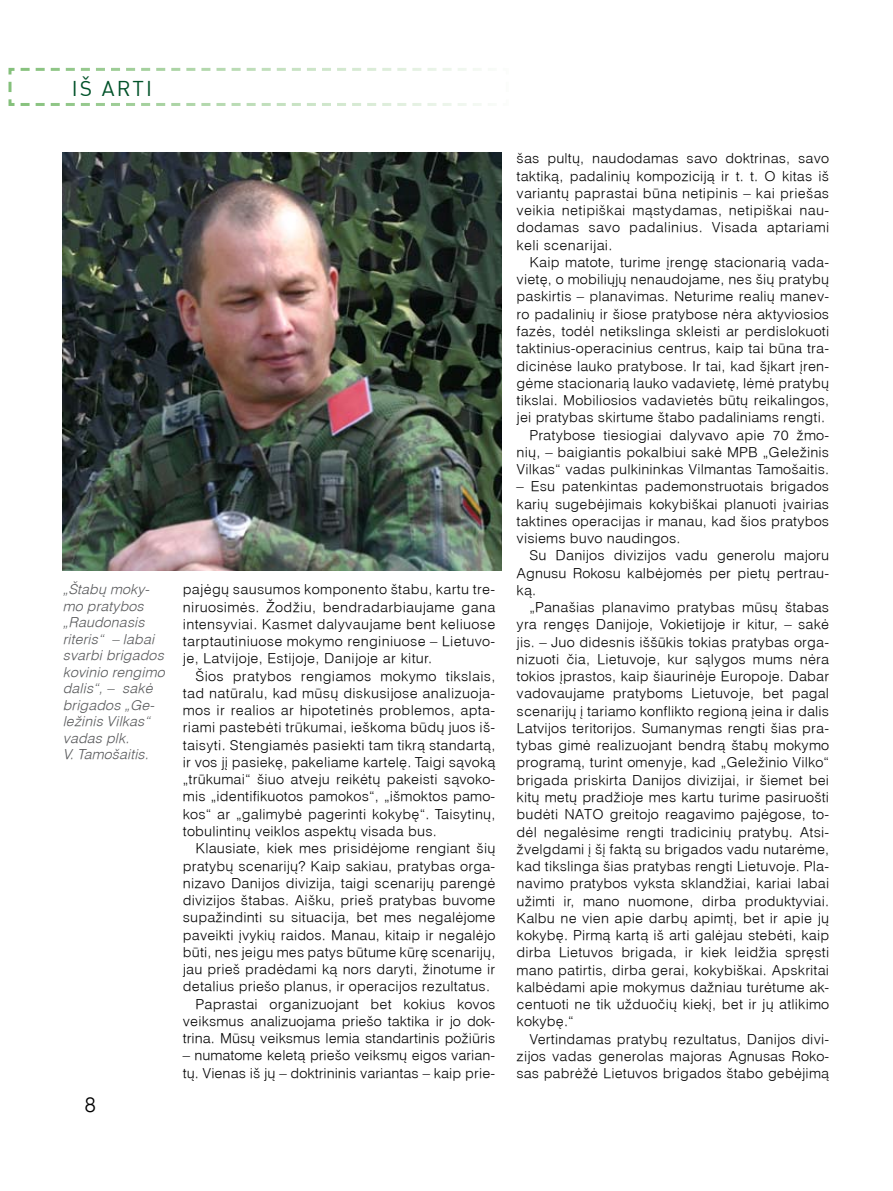
<style>
.page{position:relative;width:893px;height:1191px;background:#fff}
.page>*{position:absolute;margin:0;border:0;box-sizing:border-box;transform-origin:0 0}
.t1{font:21px "DIN Alt LT";letter-spacing:.1em;color:#005229}
.t2{font:300 21px "Helvetica LT";color:#000}
.t3{font:300 13.5px/17.2px "Helvetica LT";letter-spacing:.01em;color:#000;text-align:justify;scale:1.07 1}
.t4{font:italic 300 13.5px/16.5px "Helvetica LT";color:#58595b;scale:1.07 1}
</style>
<div class="page">
<svg style="left:8px;top:67px;width:473px;height:39px"></svg>
<img style="left:63px;top:153px;width:439px;height:417px">
<h1 class="t1" style="left:72px;top:75px;width:82px">iš arti</h1>
<p class="t4" style="left:64px;top:581px;width:97px">„Štabų moky&shy;mo pratybos „Raudonasis riteris“ – labai svarbi brigados kovinio rengimo dalis“, – sakė brigados „Ge&shy;ležinis Vilkas“ vadas plk.<br>V. Tamošaitis.</p>
<h1 class="t2" style="left:85px;top:1090px;width:13px">8</h1>
<p class="t3" style="left:183px;top:581px;width:294px">pajėgų sausumos komponento štabu, kartu tre&shy;niruosimės. Žodžiu, bendradarbiaujame gana intensyviai. Kasmet dalyvaujame bent keliuose tarptautiniuose mokymo renginiuose – Lietuvo&shy;je, Latvijoje, Estijoje, Danijoje ar kitur.</p>
<p class="t3" style="left:183px;top:667px;width:294px;text-indent:13px">Šios pratybos rengiamos mokymo tikslais, tad natūralu, kad mūsų diskusijose analizuoja&shy;mos ir realios ar hipotetinės problemos, apta&shy;riami pastebėti trūkumai, ieškoma būdų juos iš&shy;taisyti. Stengiamės pasiekti tam tikrą standartą, ir vos jį pasiekę, pakeliame kartelę. Taigi sąvoką „trūkumai“ šiuo atveju reikėtų pakeisti sąvoko&shy;mis „identifikuotos pamokos“, „išmoktos pamo&shy;kos“ ar „galimybė pagerinti kokybę“. Taisytinų, tobulintinų veiklos aspektų visada bus.</p>
<p class="t3" style="left:196px;top:839px;width:282px">Klausiate, kiek mes prisidėjome rengiant šių</p>
<p class="t3" style="left:183px;top:857px;width:294px">pratybų scenarijų? Kaip sakiau, pratybas orga-</p>
<p class="t3" style="left:183px;top:874px;width:294px">nizavo Danijos divizija, taigi scenarijų parengė</p>
<p class="t3" style="left:183px;top:891px;width:294px">divizijos štabas. Aišku, prieš pratybas buvome</p>
<p class="t3" style="left:183px;top:908px;width:294px">supažindinti su situacija, bet mes negalėjome</p>
<p class="t3" style="left:183px;top:926px;width:294px">paveikti įvykių raidos. Manau, kitaip ir negalėjo</p>
<p class="t3" style="left:183px;top:943px;width:294px">būti, nes jeigu mes patys būtume kūrę scenarijų,</p>
<p class="t3" style="left:183px;top:960px;width:294px">jau prieš pradėdami ką nors daryti, žinotume ir</p>
<p class="t3" style="left:183px;top:977px;width:289px">detalius priešo planus, ir operacijos rezultatus.</p>
<p class="t3" style="left:196px;top:995px;width:282px">Paprastai organizuojant bet kokius kovos</p>
<p class="t3" style="left:183px;top:1012px;width:294px">veiksmus analizuojama priešo taktika ir jo dok-</p>
<p class="t3" style="left:183px;top:1029px;width:294px">trina. Mūsų veiksmus lemia standartinis požiūris</p>
<p class="t3" style="left:183px;top:1046px;width:294px">– numatome keletą priešo veiksmų eigos varian&shy;tų. Vienas iš jų – doktrininis variantas – kaip prie-</p>
<p class="t3" style="left:517px;top:150px;width:294px">šas pultų, naudodamas savo doktrinas, savo taktiką, padalinių kompoziciją ir t. t. O kitas iš variantų paprastai būna netipinis – kai priešas veikia netipiškai mąstydamas, netipiškai nau&shy;dodamas savo padalinius. Visada aptariami keli scenarijai.</p>
<p class="t3" style="left:529px;top:253px;width:282px">Kaip matote, turime įrengę stacionarią vada-</p>
<p class="t3" style="left:517px;top:271px;width:294px">vietę, o mobiliųjų nenaudojame, nes šių pratybų</p>
<p class="t3" style="left:517px;top:288px;width:294px">paskirtis – planavimas. Neturime realių manev-</p>
<p class="t3" style="left:517px;top:305px;width:294px">ro padalinių ir šiose pratybose nėra aktyviosios</p>
<p class="t3" style="left:517px;top:322px;width:294px">fazės, todėl netikslinga skleisti ar perdislokuoti</p>
<p class="t3" style="left:517px;top:340px;width:294px">taktinius-operacinius centrus, kaip tai būna tra-</p>
<p class="t3" style="left:517px;top:357px;width:294px">dicinėse lauko pratybose. I r tai, kad šįkart įren-</p>
<p class="t3" style="left:517px;top:374px;width:294px">gėme stacionarią lauko vadavietę, lėmė pratybų</p>
<p class="t3" style="left:517px;top:391px;width:294px">tikslai. Mobiliosios vadavietės būtų reikalingos,</p>
<p class="t3" style="left:517px;top:409px;width:290px">jei pratybas skirtume štabo padaliniams rengti.</p>
<p class="t3" style="left:529px;top:426px;width:282px">Pratybose tiesiogiai dalyvavo apie 70 žmo-</p>
<p class="t3" style="left:517px;top:443px;width:294px">nių, – baigiantis pokalbiui sakė MPB „Geležinis</p>
<p class="t3" style="left:517px;top:460px;width:294px">Vilkas“ vadas pulkininkas Vilmantas Tamošaitis.</p>
<p class="t3" style="left:517px;top:478px;width:294px">– Esu patenkintas pademonstruotais brigados karių sugebėjimais kokybiškai planuoti įvairias taktines operacijas ir manau, kad šios pratybos visiems buvo naudingos.</p>
<p class="t3" style="left:517px;top:547px;width:294px;text-indent:13px">Su Danijos divizijos vadu generolu majoru Agnusu Rokosu kalbėjomės per pietų pertrau&shy;ką.</p>
<p class="t3" style="left:517px;top:598px;width:294px;text-indent:13px">„Panašias planavimo pratybas mūsų štabas yra rengęs Danijoje, Vokietijoje ir kitur, – sakė jis. – Juo didesnis iššūkis tokias pratybas orga&shy;nizuoti čia, Lietuvoje, kur sąlygos mums nėra tokios įprastos, kaip šiaurinėje Europoje. Dabar vadovaujame pratyboms Lietuvoje, bet pagal scenarijų į tariamo konflikto regioną įeina ir dalis Latvijos teritorijos. Sumanymas rengti šias pra&shy;tybas gimė realizuojant bendrą štabų mokymo programą, turint omenyje, kad „Geležinio Vilko“ brigada priskirta Danijos divizijai, ir šiemet bei kitų metų pradžioje mes kartu turime pasiruošti budėti NATO</p>
<p class="t3" style="left:517px;top:805px;width:294px;text-indent:93px">greitojo reagavimo pajėgose, to&shy;dėl negalėsime rengti tradicinių pratybų. Atsi&shy;žvelgdami į šį faktą su brigados vadu nutarėme, kad tikslinga šias pratybas rengti Lietuvoje. Pla&shy;navimo pratybos vyksta sklandžiai, kariai labai užimti ir, mano nuomone, dirba produktyviai.<br>Kalbu ne vien apie darbų apimtį, bet ir apie jų kokybę. Pirmą kartą iš arti galėjau stebėti, kaip dirba Lietuvos brigada, ir kiek leidžia spręsti mano patirtis, dirba gerai, kokybiškai. Apskritai kalbėdami apie mokymus dažniau turėtume ak&shy;centuoti ne tik užduočių kiekį, bet ir jų atlikimo kokybę.“</p>
<p class="t3" style="left:517px;top:1030px;width:294px;text-indent:13px">Vertindamas pratybų rezultatus, Danijos divi&shy;zijos vadas generolas majoras Agnusas Roko&shy;sas pabrėžė Lietuvos brigados štabo gebėjimą</p>
</div>
